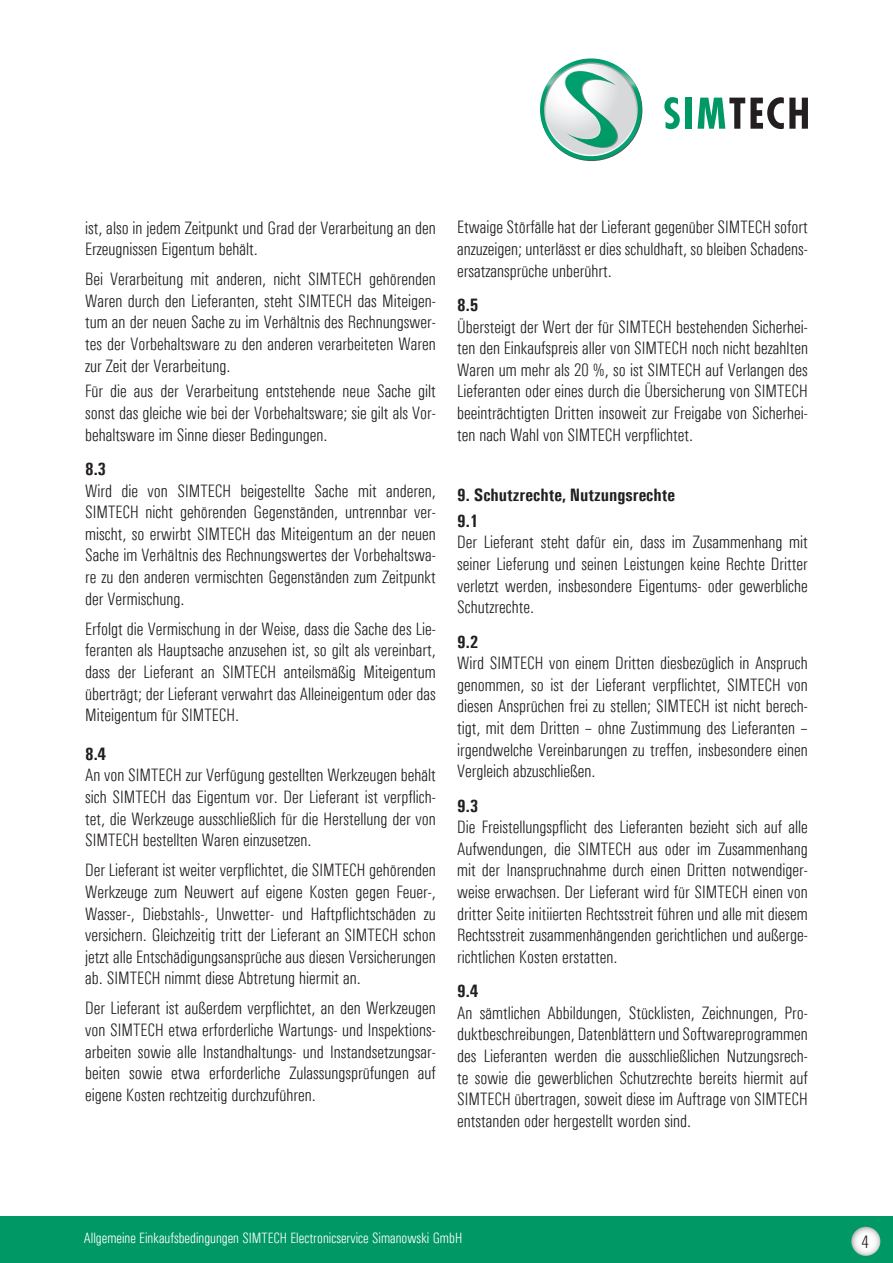
<style>
.page{position:relative;width:893px;height:1263px;background:#fff}
.page>*{position:absolute;margin:0;border:0;box-sizing:border-box;transform-origin:0 0}
.t1{font:300 condensed 18px/21.6px "Univers";color:#231f20;text-align:justify}
.t2{font:700 18px/25.8px "Univers Condensed";color:#231f20}
.t3{font:300 condensed 15px "Univers";color:#fff}
</style>
<div class="page">
<div style="left:0;top:1216px;width:893px;height:47px;background:#009864"></div>
<svg style="left:664px;top:97px;width:16px;height:32px"></svg>
<div style="left:686px;top:98px;width:6px;height:31px;background:#009864"></div>
<svg style="left:697px;top:97px;width:111px;height:32px"></svg>
<svg style="left:540px;top:58px;width:102px;height:102px"></svg>
<svg style="left:544px;top:63px;width:94px;height:93px"></svg>
<svg style="left:545px;top:64px;width:91px;height:91px"></svg>
<svg style="left:562px;top:71px;width:59px;height:80px"></svg>
<svg style="left:851px;top:1227px;width:29px;height:29px"></svg>
<p class="t1" style="left:85px;top:217px;width:352px">ist, also in jedem Zeitpunkt und Grad der Verarbeitung an den<br>Erzeugnissen Eigentum behält.</p>
<p class="t1" style="left:85px;top:268px;width:352px">Bei Verarbeitung mit anderen, nicht SIMTECH gehörenden Waren durch den Lieferanten, steht SIMTECH das Miteigen&shy;tum an der neuen Sache zu im Verhältnis des Rechnungswer&shy;tes der Vorbehaltsware zu den anderen verarbeiteten Waren zur Zeit der Verarbeitung.</p>
<p class="t1" style="left:85px;top:381px;width:352px">Für die aus der Verarbeitung entstehende neue Sache gilt sonst das gleiche wie bei der Vorbehaltsware; sie gilt als Vor&shy;behaltsware im Sinne dieser Bedingungen.</p>
<p class="t2" style="left:85px;top:456px;width:23px">8.3</p>
<p class="t1" style="left:85px;top:480px;width:352px">Wird die von SIMTECH beigestellte Sache mit anderen, SIMTECH nicht gehörenden Gegenständen, untrennbar ver&shy;mischt, so erwirbt SIMTECH das Miteigentum an der neuen Sache im Verhältnis des Rechnungswertes der Vorbehaltswa&shy;re zu den anderen vermischten Gegenständen zum Zeitpunkt der Vermischung.</p>
<p class="t1" style="left:85px;top:618px;width:352px">Erfolgt die Vermischung in der Weise, dass die Sache des Lie&shy;feranten als Hauptsache anzusehen ist, so gilt als vereinbart, dass der Lieferant an SIMTECH anteilsmäßig Miteigentum überträgt; der Lieferant verwahrt das Alleineigentum oder das Miteigentum für SIMTECH.</p>
<p class="t2" style="left:85px;top:741px;width:23px">8.4</p>
<p class="t1" style="left:85px;top:764px;width:352px">An von SIMTECH zur Verfügung gestellten Werkzeugen behält sich SIMTECH das Eigentum vor. Der Lieferant ist verpflich&shy;tet, die Werkzeuge ausschließlich für die Herstellung der von SIMTECH bestellten Waren einzusetzen.</p>
<p class="t1" style="left:85px;top:859px;width:352px">Der Lieferant ist weiter verpflichtet, die SIMTECH gehörenden Werkzeuge zum Neuwert auf eigene Kosten gegen Feuer-, Wasser-, Diebstahls-, Unwetter- und Haftpflichtschäden zu versichern. Gleichzeitig tritt der Lieferant an SIMTECH schon jetzt alle Entschädigungsansprüche aus diesen Versicherungen ab. SIMTECH nimmt diese Abtretung hiermit an.</p>
<p class="t1" style="left:85px;top:997px;width:352px">Der Lieferant ist außerdem verpflichtet, an den Werkzeugen von SIMTECH etwa erforderliche Wartungs- und Inspektions&shy;arbeiten sowie alle Instandhaltungs- und Instandsetzungsar&shy;beiten sowie etwa erforderliche Zulassungsprüfungen auf eigene Kosten rechtzeitig durchzuführen.</p>
<p class="t1" style="left:457px;top:217px;width:352px">Etwaige Störfälle hat der Lieferant gegenüber SIMTECH sofort anzuzeigen; unterlässt er dies schuldhaft, so bleiben Schadens&shy;ersatzansprüche unberührt.</p>
<p class="t2" style="left:457px;top:292px;width:23px">8.5</p>
<p class="t1" style="left:457px;top:316px;width:352px">Übersteigt der Wert der für SIMTECH bestehenden Sicherhei&shy;ten den Einkaufspreis aller von SIMTECH noch nicht bezahlten Waren um mehr als 20 %, so ist SIMTECH auf Verlangen des Lieferanten oder eines durch die Übersicherung von SIMTECH beeinträchtigten Dritten insoweit zur Freigabe von Sicherhei&shy;ten nach Wahl von SIMTECH verpflichtet.</p>
<p class="t2" style="left:457px;top:482px;width:220px">9. Schutzrechte, Nutzungsrechte<br>9.1</p>
<p class="t1" style="left:457px;top:531px;width:352px">Der Lieferant steht dafür ein, dass im Zusammenhang mit seiner Lieferung und seinen Leistungen keine Rechte Dritter verletzt werden, insbesondere Eigentums- oder gewerbliche Schutzrechte.</p>
<p class="t2" style="left:457px;top:628px;width:23px">9.2</p>
<p class="t1" style="left:457px;top:652px;width:352px">Wird SIMTECH von einem Dritten diesbezüglich in Anspruch genommen, so ist der Lieferant verpflichtet, SIMTECH von diesen Ansprüchen frei zu stellen; SIMTECH ist nicht berech&shy;tigt, mit dem Dritten – ohne Zustimmung des Lieferanten – irgendwelche Vereinbarungen zu treffen, insbesondere einen Vergleich abzuschließen.</p>
<p class="t2" style="left:457px;top:792px;width:23px">9.3</p>
<p class="t1" style="left:457px;top:816px;width:352px">Die Freistellungspflicht des Lieferanten bezieht sich auf alle Aufwendungen, die SIMTECH aus oder im Zusammenhang mit der Inanspruchnahme durch einen Dritten notwendiger&shy;weise erwachsen. Der Lieferant wird für SIMTECH einen von dritter Seite initiierten Rechtsstreit führen und alle mit diesem Rechtsstreit zusammenhängenden gerichtlichen und außerge&shy;richtlichen Kosten erstatten.</p>
<p class="t2" style="left:457px;top:978px;width:23px">9.4</p>
<p class="t1" style="left:457px;top:1002px;width:352px">An sämtlichen Abbildungen, Stücklisten, Zeichnungen, Pro&shy;duktbeschreibungen, Datenblättern und Softwareprogrammen des Lieferanten werden die ausschließlichen Nutzungsrech&shy;te sowie die gewerblichen Schutzrechte bereits hiermit auf SIMTECH übertragen, soweit diese im Auftrage von SIMTECH entstanden oder hergestellt worden sind.</p>
<p class="t3" style="left:84px;top:1229px;width:380px">Allgemeine Einkaufsbedingungen SIMTECH Electronicservice Simanowski GmbH</p>
<p class="t1" style="left:862px;top:1231px;width:9px">4</p>
</div>
